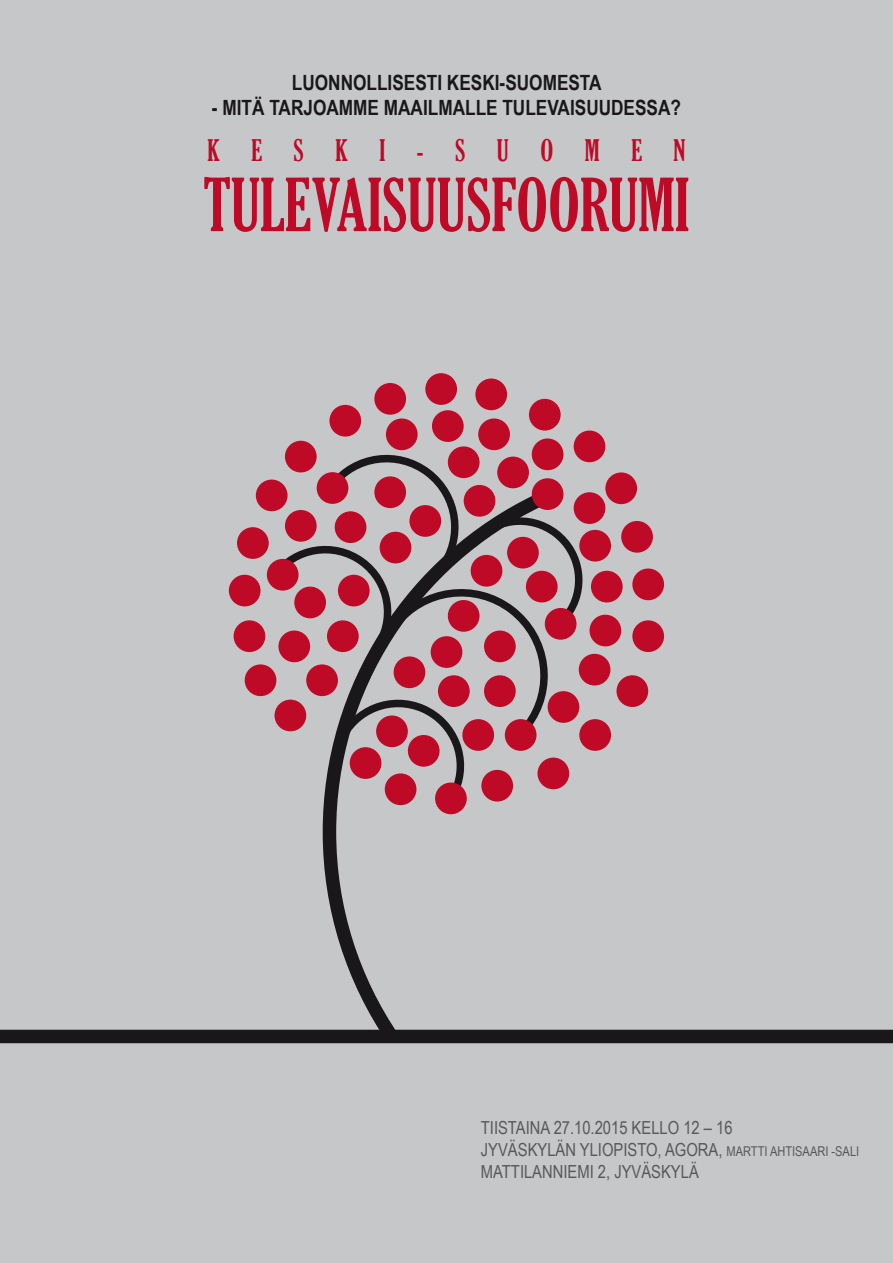
<style>
.page{position:relative;width:893px;height:1263px;background:#c6c7c8}
.page>*{position:absolute;margin:0;border:0;box-sizing:border-box;transform-origin:0 0}
.t1{font:extra-condensed 70.5px "Gloucester";color:#be0a26}
.t2{font:extra-condensed 28.5px "Gloucester";letter-spacing:1.11em;color:#be0a26}
.t3{font:700 21px "Arial Narrow";color:#1a171b}
.t4{font:18px/21.6px "Arial Narrow";color:#58585a}
.s1{font-size:13.5px}
</style>
<div class="page">
<div style="left:0;top:1030px;width:893px;height:13px;background:#1a171b"></div>
<div style="left:425px;top:373px;width:32px;height:32px;background:#be0a26;border-radius:50%"></div>
<div style="left:605px;top:472px;width:32px;height:32px;background:#be0a26;border-radius:50%"></div>
<div style="left:475px;top:378px;width:32px;height:32px;background:#be0a26;border-radius:50%"></div>
<div style="left:529px;top:399px;width:32px;height:31px;background:#be0a26;border-radius:50%"></div>
<div style="left:237px;top:527px;width:32px;height:32px;background:#be0a26;border-radius:50%"></div>
<div style="left:245px;top:664px;width:31px;height:32px;background:#be0a26;border-radius:50%"></div>
<div style="left:329px;top:405px;width:32px;height:32px;background:#be0a26;border-radius:50%"></div>
<div style="left:478px;top:418px;width:32px;height:32px;background:#be0a26;border-radius:50%"></div>
<div style="left:632px;top:568px;width:32px;height:32px;background:#be0a26;border-radius:50%"></div>
<div style="left:591px;top:571px;width:32px;height:31px;background:#be0a26;border-radius:50%"></div>
<div style="left:632px;top:620px;width:32px;height:32px;background:#be0a26;border-radius:50%"></div>
<div style="left:621px;top:521px;width:32px;height:32px;background:#be0a26;border-radius:50%"></div>
<div style="left:579px;top:530px;width:32px;height:31px;background:#be0a26;border-radius:50%"></div>
<div style="left:386px;top:418px;width:32px;height:32px;background:#be0a26;border-radius:50%"></div>
<div style="left:589px;top:615px;width:32px;height:31px;background:#be0a26;border-radius:50%"></div>
<div style="left:229px;top:575px;width:32px;height:31px;background:#be0a26;border-radius:50%"></div>
<div style="left:579px;top:654px;width:31px;height:31px;background:#be0a26;border-radius:50%"></div>
<div style="left:616px;top:675px;width:32px;height:32px;background:#be0a26;border-radius:50%"></div>
<div style="left:579px;top:719px;width:32px;height:32px;background:#be0a26;border-radius:50%"></div>
<div style="left:234px;top:620px;width:31px;height:32px;background:#be0a26;border-radius:50%"></div>
<div style="left:256px;top:480px;width:32px;height:31px;background:#be0a26;border-radius:50%"></div>
<div style="left:374px;top:383px;width:32px;height:32px;background:#be0a26;border-radius:50%"></div>
<div style="left:574px;top:430px;width:31px;height:32px;background:#be0a26;border-radius:50%"></div>
<svg style="left:316px;top:801px;width:239px;height:243px"></svg>
<div style="left:574px;top:492px;width:31px;height:32px;background:#be0a26;border-radius:50%"></div>
<svg style="left:261px;top:439px;width:325px;height:362px"></svg>
<div style="left:435px;top:782px;width:32px;height:32px;background:#be0a26;border-radius:50%"></div>
<div style="left:505px;top:719px;width:31px;height:32px;background:#be0a26;border-radius:50%"></div>
<div style="left:267px;top:559px;width:32px;height:32px;background:#be0a26;border-radius:50%"></div>
<div style="left:317px;top:472px;width:31px;height:32px;background:#be0a26;border-radius:50%"></div>
<div style="left:545px;top:608px;width:31px;height:32px;background:#be0a26;border-radius:50%"></div>
<div style="left:432px;top:410px;width:32px;height:32px;background:#be0a26;border-radius:50%"></div>
<p class="t3" style="left:292px;top:66px;width:311px">LUONNOLLISESTI KESKI-SUOMESTA</p>
<p class="t3" style="left:212px;top:92px;width:471px">- MITÄ TARJOAMME MAAILMALLE TULEVAISUUDESSA?</p>
<h2 class="t2" style="left:207px;top:134px;width:480px">KESKI-SUOMEN</h2>
<h1 class="t1" style="left:203px;top:165px;width:487px">TULEVAISUUSFOORUMI</h1>
<p class="t4" style="left:481px;top:1116px;width:380px">TIISTAINA 27.10.2015 KELLO 12 – 16<br>JYVÄSKYLÄN YLIOPISTO, AGORA, <span class="s1">MARTTI AHTISAARI -SALI<br></span>MATTILANNIEMI 2, JYVÄSKYLÄ</p>
</div>
